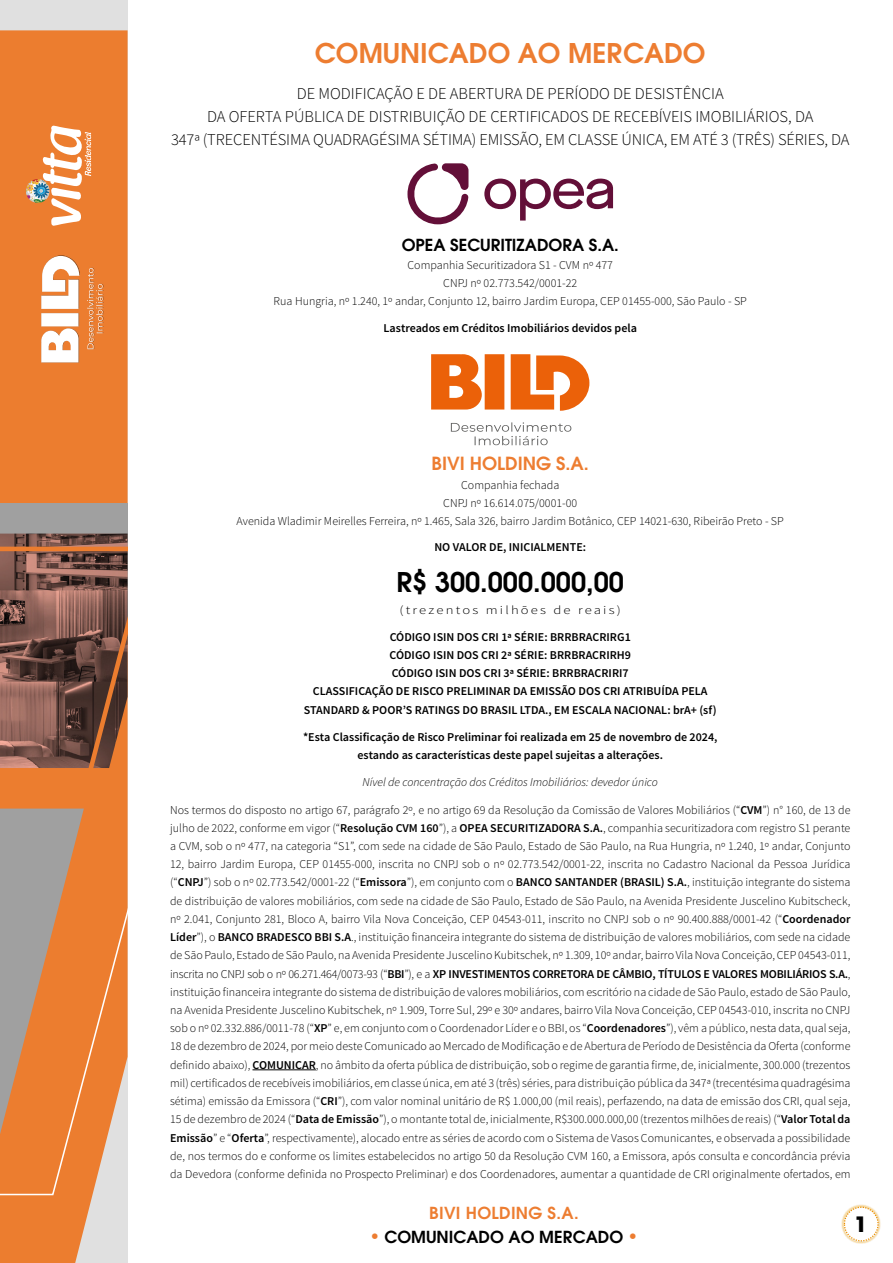
<style>
.page{position:relative;width:893px;height:1263px;background:#fff}
.page>*{position:absolute;margin:0;border:0;box-sizing:border-box;transform-origin:0 0}
.t1{font:600 27px "ITC Avant Garde Pro";color:#ed7d31}
.t2{font:600 27px "ITC Avant Garde Pro";color:#000}
.t3{font:700 21px "ITC Avant Garde Pro";color:#000}
.t4{font:600 18px "ITC Avant Garde Pro";color:#ed7d31}
.t5{font:300 16.5px/23.2px "Source Sans Pro";color:#000;text-align:center}
.t6{font:600 16.5px "ITC Avant Garde Pro";color:#000}
.t7{font:600 16.5px "ITC Avant Garde Pro";letter-spacing:.02em;color:#ed7d31}
.t8{font:300 12px/18.1px "Source Sans Pro";color:#000;text-align:center}
.t9{font:600 12px/18.1px "Source Sans Pro";color:#000;text-align:center}
.t10{font:italic 300 12px "Source Sans Pro";color:#000}
.t11{font:300 12px "Source Sans Pro";letter-spacing:.15em;color:#000;scale:1.22 1}
.s1{font-weight:600}
.s2{font-size:18px;color:#ed7d31}
</style>
<div class="page">
<div style="left:0;top:0;width:128px;height:1263px;background:#e0e0e0"></div>
<div style="left:0;top:30px;width:128px;height:1233px;background:#ec7d2f"></div>
<svg style="left:0;top:463px;width:128px;height:733px;background:#b57149"></svg>
<svg style="left:0;top:808px;width:84px;height:326px;background:#c38f6b"></svg>
<img style="left:41px;top:256px;width:62px;height:107px">
<svg style="left:41px;top:256px;width:38px;height:106px;background:#f6dbc8"></svg>
<svg style="left:87px;top:268px;width:16px;height:81px"></svg>
<svg style="left:26px;top:126px;width:66px;height:100px;background:#eba370"></svg>
<img style="left:841px;top:1204px;width:40px;height:40px">
<svg style="left:843px;top:1206px;width:36px;height:36px"></svg>
<hr style="left:252px;top:1069px;width:64px;height:1px;background:#000">
<svg style="left:484px;top:178px;width:129px;height:43px"></svg>
<svg style="left:407px;top:163px;width:61px;height:61px"></svg>
<svg style="left:431px;top:354px;width:158px;height:57px"></svg>
<svg style="left:451px;top:422px;width:120px;height:23px"></svg>
<h1 class="t1" style="left:315px;top:35px;width:392px">COMUNICADO AO MERCADO</h1>
<h3 class="t5" style="left:171px;top:82px;width:680px">DE MODIFICAÇÃO E DE ABERTURA DE PERÍODO DE DESISTÊNCIA<br>DA OFERTA PÚBLICA DE DISTRIBUIÇÃO DE CERTIFICADOS DE RECEBÍVEIS IMOBILIÁRIOS, DA<br>347ª (TRECENTÉSIMA QUADRAGÉSIMA SÉTIMA) EMISSÃO, EM CLASSE ÚNICA, EM ATÉ 3 (TRÊS) SÉRIES, DA</h3>
<h3 class="t6" style="left:402px;top:234px;width:219px">OPEA SECURITIZADORA S.A.</h3>
<p class="t8" style="left:274px;top:256px;width:475px">Companhia Securitizadora S1 - CVM nº 477<br>CNPJ nº 02.773.542/0001-22<br>Rua Hungria, nº 1.240, 1º andar, Conjunto 12, bairro Jardim Europa, CEP 01455-000, São Paulo - SP</p>
<p class="t9" style="left:384px;top:320px;width:255px">Lastreados em Créditos Imobiliários devidos pela</p>
<h3 class="t4" style="left:432px;top:452px;width:159px">BIVI HOLDING S.A.</h3>
<p class="t8" style="left:237px;top:475px;width:549px">Companhia fechada<br>CNPJ nº 16.614.075/0001-00<br>Avenida Wladimir Meirelles Ferreira, nº 1.465, Sala 326, bairro Jardim Botânico, CEP 14021-630, Ribeirão Preto - SP</p>
<p class="t9" style="left:434px;top:538px;width:153px">NO VALOR DE, INICIALMENTE:</p>
<h1 class="t2" style="left:397px;top:565px;width:229px">R$ 300.000.000,00</h1>
<p class="t11" style="left:400px;top:602px;width:183px">(trezentos milhões de reais)</p>
<p class="t9" style="left:304px;top:628px;width:414px">CÓDIGO ISIN DOS CRI 1ª SÉRIE: BRRBRACRIRG1<br>CÓDIGO ISIN DOS CRI 2ª SÉRIE: BRRBRACRIRH9<br>CÓDIGO ISIN DOS CRI 3ª SÉRIE: BRRBRACRIRI7<br>CLASSIFICAÇÃO DE RISCO PRELIMINAR DA EMISSÃO DOS CRI ATRIBUÍDA PELA STANDARD &amp; POOR’S RATINGS DO BRASIL LTDA., EM ESCALA NACIONAL: brA+ (sf)</p>
<p class="t9" style="left:303px;top:728px;width:416px">*Esta Classificação de Risco Preliminar foi realizada em 25 de novembro de 2024, estando as características deste papel sujeitas a alterações.</p>
<p class="t10" style="left:363px;top:775px;width:297px">Nível de concentração dos Créditos Imobiliários: devedor único</p>
<p class="t8" style="left:170px;top:800px;width:682px;text-align:justify">Nos termos do disposto no artigo 67, parágrafo 2º, e no artigo 69 da Resolução da Comissão de Valores Mobiliários (“<span class="s1">CVM</span>”) n° 160, de 13 de julho de 2022, conforme em vigor (“<span class="s1">Resolução CVM 160</span>”), a <span class="s1">OPEA SECURITIZADORA S.A.</span>, companhia securitizadora com registro S1 perante a CVM, sob o nº 477, na categoria “S1”, com sede na cidade de São Paulo, Estado de São Paulo, na Rua Hungria, nº 1.240, 1º andar, Conjunto 12, bairro Jardim Europa, CEP 01455-000, inscrita no CNPJ sob o nº 02.773.542/0001-22, inscrita no Cadastro Nacional da Pessoa Jurídica (“<span class="s1">CNPJ</span>”) sob o nº 02.773.542/0001-22 (“<span class="s1">Emissora</span>”), em conjunto com o <span class="s1">BANCO SANTANDER (BRASIL) S.A.</span>, instituição integrante do sistema de distribuição de valores mobiliários, com sede na cidade de São Paulo, Estado de São Paulo, na Avenida Presidente Juscelino Kubitscheck, nº 2.041, Conjunto 281, Bloco A, bairro Vila Nova Conceição, CEP 04543-011, inscrito no CNPJ sob o nº 90.400.888/0001-42 (“<span class="s1">Coordenador Líder</span>”), o <span class="s1">BANCO BRADESCO BBI S.A</span>., instituição financeira integrante do sistema de distribuição de valores mobiliários, com sede na cidade de São Paulo, Estado de São Paulo, na Avenida Presidente Juscelino Kubitschek, nº 1.309, 10º andar, bairro Vila Nova Conceição, CEP 04543-011, inscrita no CNPJ sob o nº 06.271.464/0073-93 (“<span class="s1">BBI</span>”), e a <span class="s1">XP INVESTIMENTOS CORRETORA DE CÂMBIO, TÍTULOS E VALORES MOBILIÁRIOS S.A.</span>, instituição financeira integrante do sistema de distribuição de valores mobiliários, com escritório na cidade de São Paulo, estado de São Paulo, na Avenida Presidente Juscelino Kubitschek, nº 1.909, Torre Sul, 29º e 30º andares, bairro Vila Nova Conceição, CEP 04543-010, inscrita no CNPJ sob o nº 02.332.886/0011-78 (“<span class="s1">XP</span>” e, em conjunto com o Coordenador Líder e o BBI, os “<span class="s1">Coordenadores</span>”), vêm a público, nesta data, qual seja, 18 de dezembro de 2024, por meio deste Comunicado ao Mercado de Modificação e de Abertura de Período de Desistência da Oferta (conforme definido abaixo), <span class="s1">COMUNICAR</span>, no âmbito da oferta pública de distribuição, sob o regime de garantia firme, de, inicialmente, 300.000 (trezentos mil) certificados de recebíveis imobiliários, em classe única, em até 3 (três) séries, para distribuição pública da 347ª (trecentésima quadragésima sétima) emissão da Emissora (“<span class="s1">CRI</span>”), com valor nominal unitário de R$ 1.000,00 (mil reais), perfazendo, na data de emissão dos CRI, qual seja, 15 de dezembro de 2024 (“<span class="s1">Data de Emissão</span>”), o montante total de, inicialmente, R$300.000.000,00 (trezentos milhões de reais) (“<span class="s1">Valor Total da Emissão</span>” e “<span class="s1">Oferta</span>”, respectivamente), alocado entre as séries de acordo com o Sistema de Vasos Comunicantes, e observada a possibilidade de, nos termos do e conforme os limites estabelecidos no artigo 50 da Resolução CVM 160, a Emissora, após consulta e concordância prévia da Devedora (conforme definida no Prospecto Preliminar) e dos Coordenadores, aumentar a quantidade de CRI originalmente ofertados, em</p>
<h3 class="t7" style="left:429px;top:1202px;width:151px">BIVI HOLDING S.A.</h3>
<h3 class="t6" style="left:369px;top:1226px;width:270px"><span class="s2">•</span> COMUNICADO AO MERCADO <span class="s2">•</span></h3>
<h2 class="t3" style="left:855px;top:1210px;width:14px">1</h2>
</div>
